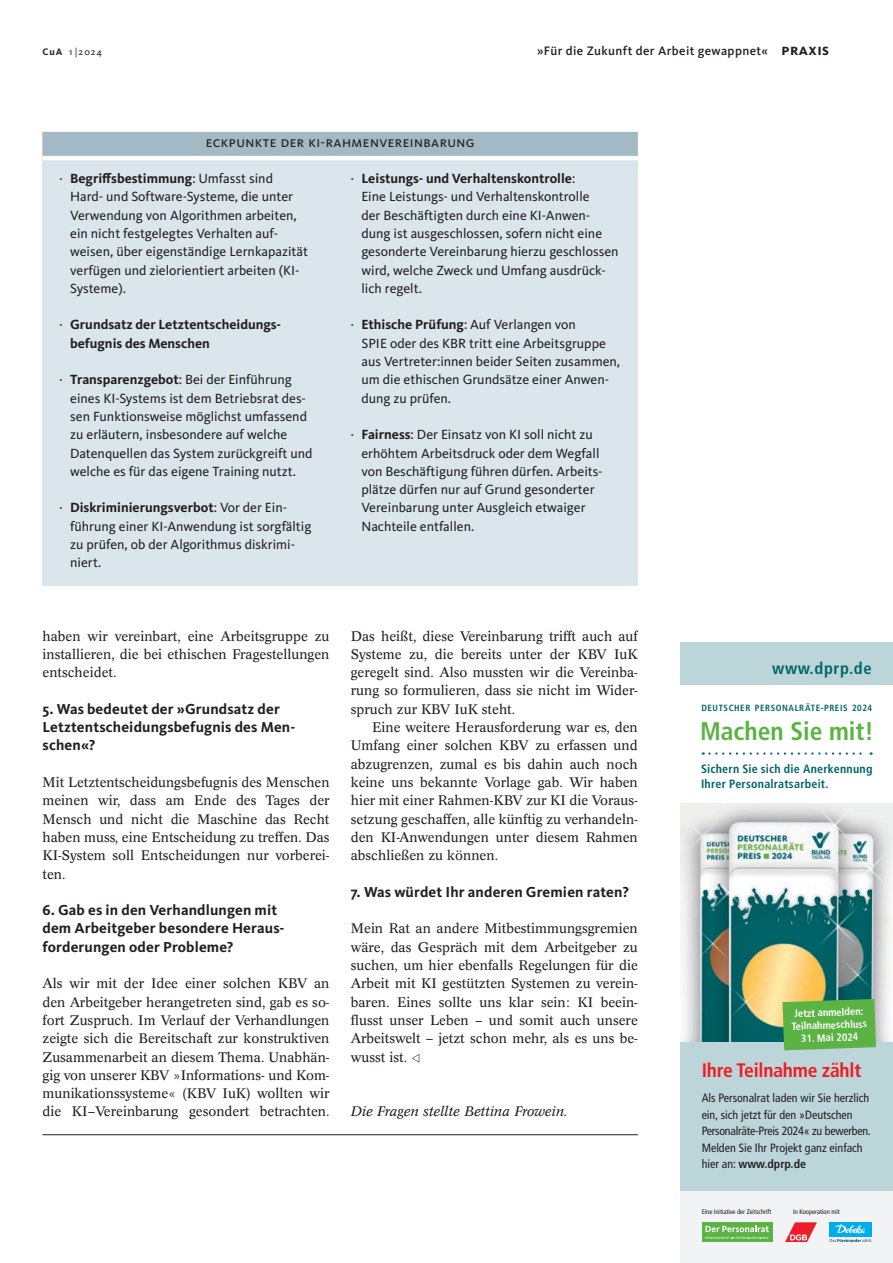
<style>
.page{position:relative;width:893px;height:1263px;background:#fff}
.page>*{position:absolute;margin:0;border:0;box-sizing:border-box;transform-origin:0 0}
.t1{font:700 condensed 25.5px "Frutiger LT Com";color:#5bb343}
.t2{font:700 condensed 19.5px "Frutiger LT Com";letter-spacing:-.01em;color:#ee1d23}
.t3{font:700 condensed 16.5px "Frutiger LT Com";letter-spacing:.04em;color:#006468}
.t4{font:700 15px/18.3px "Kievit Pro";letter-spacing:.01em;color:#231f20}
.t5{font:15px "Kievit Pro";letter-spacing:.03em;color:#231f20}
.t6{font:13.8px/18.3px "Kievit Pro";color:#231f20}
.t7{font:700 13.8px/18.3px "Kievit Pro";color:#231f20}
.t8{font:13.65px/18.3px "Concorde Pro";color:#231f20;text-align:justify}
.t9{font:italic 13.65px "Concorde Pro";color:#231f20}
.t10{font:500 12.75px "Kievit Pro";letter-spacing:.03em;color:#231f20}
.t11{font:condensed 12px/16.5px "Frutiger LT Com";color:#231f20}
.t12{font:700 condensed 12px/15px "Frutiger LT Com";letter-spacing:.02em;color:#006468}
.t13{font:700 condensed 10.5px/12.6px "Frutiger LT Com";color:#fff;text-align:center}
.t14{font:9.75px "Kievit Pro";color:#231f20}
.t15{font:700 condensed 9px "Frutiger LT Com";letter-spacing:.06em;color:#006468}
.t16{font:condensed 6.75px "Frutiger LT Com";letter-spacing:-.01em;color:#231f20}
.s1{font-weight:700}
.s2{font-weight:700;font-size:15.75px}
.s3{font-weight:400}
</style>
<div class="page">
<hr style="left:43px;top:1134px;width:595px;height:1px;background:#231f20">
<div style="left:43px;top:132px;width:595px;height:454px;background:#dae5ec"></div>
<hr style="left:43px;top:156px;width:595px;height:4px;background:#fff">
<div style="left:43px;top:132px;width:595px;height:24px;background:#a3bac5"></div>
<img style="left:680px;top:804px;width:213px;height:238px">
<div style="left:680px;top:1191px;width:213px;height:72px;background:#f2f3f4"></div>
<div style="left:680px;top:642px;width:213px;height:43px;background:#bcd5d8"></div>
<svg style="left:703px;top:752px;width:169px;height:3px"></svg>
<div style="left:680px;top:1042px;width:213px;height:149px;background:#bcd5d8"></div>
<svg style="left:782px;top:999px;width:94px;height:51px;background:#61b349"></svg>
<div style="left:702px;top:1222px;width:70px;height:20px;background:#5bb343"></div>
<svg style="left:705px;top:1225px;width:64px;height:14px"></svg>
<svg style="left:785px;top:1222px;width:32px;height:20px"></svg>
<div style="left:830px;top:1222px;width:42px;height:14px;background:#00aeef"></div>
<svg style="left:835px;top:1224px;width:30px;height:9px"></svg>
<svg style="left:830px;top:1239px;width:42px;height:3px"></svg>
<p class="t14" style="left:43px;top:46px;width:61px"><span class="s1">CuA</span> 1 |2024</p>
<p class="t10" style="left:537px;top:43px;width:294px">»Für die Zukunft der Arbeit gewappnet« <span class="s2">Praxis</span></p>
<p class="t5" style="left:206px;top:133px;width:270px">Eckpunkte der KI-Rahmenverei nbarung</p>
<p class="t6" style="left:70px;top:169px;width:239px;text-indent:-11px">· <span class="s1">Begriffsbestimmung</span>: Umfasst sind Hard- und Software-Systeme, die unter Verwendung von Algorithmen arbeiten, ein nicht festgelegtes Verhalten auf&shy;weisen, über eigenständige Lernkapazität verfügen und zielorientiert arbeiten (KI-Systeme).</p>
<p class="t7" style="left:70px;top:316px;width:213px;text-indent:-11px"><span class="s3">·</span> Grundsatz der Letztentscheidungs&shy;befugnis des Menschen</p>
<p class="t6" style="left:70px;top:370px;width:244px;text-indent:-11px">· <span class="s1">Transparenzgebot</span>: Bei der Einführung eines KI-Systems ist dem Betriebsrat des&shy;sen Funktionsweise möglichst umfassend zu erläutern, insbesondere auf welche Datenquellen das System zurückgreift und welche es für das eigene Training nutzt.</p>
<p class="t6" style="left:70px;top:499px;width:243px;text-indent:-11px">· <span class="s1">Diskriminierungsverbot</span>: Vor der Ein&shy;führung einer KI-Anwendung ist sorgfältig zu prüfen, ob der Algorithmus diskrimi&shy;niert.</p>
<p class="t6" style="left:361px;top:169px;width:259px;text-indent:-11px">· <span class="s1">Leistungs- und Verhaltenskontrolle</span>:<br>Eine Leistungs- und Verhaltenskontrolle<br>der Beschäftigten durch eine KI-Anwen&shy;dung ist ausgeschlossen, sofern nicht eine gesonderte Vereinbarung hierzu geschlossen wird, welche Zweck und Umfang ausdrück&shy;lich regelt.</p>
<p class="t6" style="left:361px;top:316px;width:260px;text-indent:-11px">· <span class="s1">Ethische Prüfung</span>: Auf Verlangen von<br>SPIE oder des KBR tritt eine Arbeitsgruppe aus Vertreter:innen beider Seiten zusammen, um die ethischen Grundsätze einer Anwen&shy;dung zu prüfen.</p>
<p class="t6" style="left:361px;top:425px;width:243px;text-indent:-11px">· <span class="s1">Fairness</span>: Der Einsatz von KI soll nicht zu erhöhtem Arbeitsdruck oder dem Wegfall von Beschäftigung führen dürfen. Arbeits&shy;plätze dürfen nur auf Grund gesonderter Vereinbarung unter Ausgleich etwaiger Nachteile entfallen.</p>
<p class="t8" style="left:43px;top:627px;width:289px">haben wir vereinbart, eine Arbeitsgruppe zu installieren, die bei ethischen Fragestellungen entscheidet.</p>
<p class="t4" style="left:43px;top:699px;width:254px">5. Was bedeutet der »Grundsatz der<br>Letztentscheidungsbefugnis des Men&shy;schen«?</p>
<p class="t8" style="left:43px;top:773px;width:289px">Mit Letztentscheidungsbefugnis des Menschen meinen wir, dass am Ende des Tages der Mensch und nicht die Maschine das Recht haben muss, eine Entscheidung zu treffen. Das KI-System soll Entscheidungen nur vorberei&shy;ten.</p>
<p class="t4" style="left:43px;top:901px;width:244px">6. Gab es in den Verhandlungen mit dem Arbeitgeber besondere Heraus&shy;forderungen oder Probleme?</p>
<p class="t8" style="left:43px;top:974px;width:289px">Als wir mit der Idee einer solchen KBV an den Arbeitgeber herangetreten sind, gab es so&shy;fort Zuspruch. Im Verlauf der Verhandlungen zeigte sich die Bereitschaft zur konstruktiven Zusammenarbeit an diesem Thema. Unabhän&shy;gig von unserer KBV »Informations- und Kom&shy;munikationssysteme« (KBV IuK) wollten wir die KI–Vereinbarung gesondert betrachten.</p>
<p class="t8" style="left:351px;top:627px;width:289px">Das heißt, diese Vereinbarung trifft auch auf Systeme zu, die bereits unter der KBV IuK geregelt sind. Also mussten wir die Vereinba&shy;rung so formulieren, dass sie nicht im Wider&shy;spruch zur KBV IuK steht.</p>
<p class="t8" style="left:351px;top:718px;width:289px;text-indent:21px">Eine weitere Herausforderung war es, den Umfang einer solchen KBV zu erfassen und abzugrenzen, zumal es bis dahin auch noch keine uns bekannte Vorlage gab. Wir haben hier mit einer Rahmen-KBV zur KI die Voraus&shy;setzung geschaffen, alle künftig zu verhandeln&shy;den KI-Anwendungen unter diesem Rahmen abschließen zu können.</p>
<p class="t4" style="left:351px;top:882px;width:280px">7. Was würdet Ihr anderen Gremien raten?</p>
<p class="t8" style="left:351px;top:919px;width:289px">Mein Rat an andere Mitbestimmungsgremien wäre, das Gespräch mit dem Arbeitgeber zu suchen, um hier ebenfalls Regelungen für die Arbeit mit KI gestützten Systemen zu verein&shy;baren. Eines sollte uns klar sein: KI beein&shy;flusst unser Leben – und somit auch unsere Arbeitswelt – jetzt schon mehr, als es uns be&shy;wusst ist. ❖</p>
<p class="t9" style="left:351px;top:1103px;width:218px">Die Fragen stellte Bettina Frowein.</p>
<p class="t3" style="left:772px;top:659px;width:101px">www.dprp.de</p>
<p class="t15" style="left:701px;top:702px;width:172px">DEUTSCHER PERSONALRÄTE-PREIS 2024</p>
<h1 class="t1" style="left:700px;top:716px;width:175px">Machen Sie mit!</h1>
<p class="t12" style="left:701px;top:762px;width:173px">Sichern Sie sich die Anerkennung<br>Ihrer Personalratsarbeit.</p>
<p class="t13" style="left:791px;top:1007px;width:77px;rotate:-2deg">Jetzt anmelden:<br>Teilnahmeschluss</p>
<p class="t13" style="left:801px;top:1032px;width:59px;rotate:-2deg">31. Mai 2024</p>
<h2 class="t2" style="left:702px;top:1058px;width:161px">Ihre Teilnahme zählt</h2>
<p class="t11" style="left:702px;top:1090px;width:171px">Als Personalrat laden wir Sie herzlich ein, sich jetzt für den »Deutschen Personalräte-Preis 2024« zu bewerben.<br>Melden Sie Ihr Projekt ganz einfach hier an: <span class="s1">www.dprp.de</span></p>
<p class="t16" style="left:702px;top:1207px;width:71px">Eine Initiative der Zeitschrift</p>
<p class="t16" style="left:793px;top:1207px;width:48px">In Kooperation mit</p>
</div>
